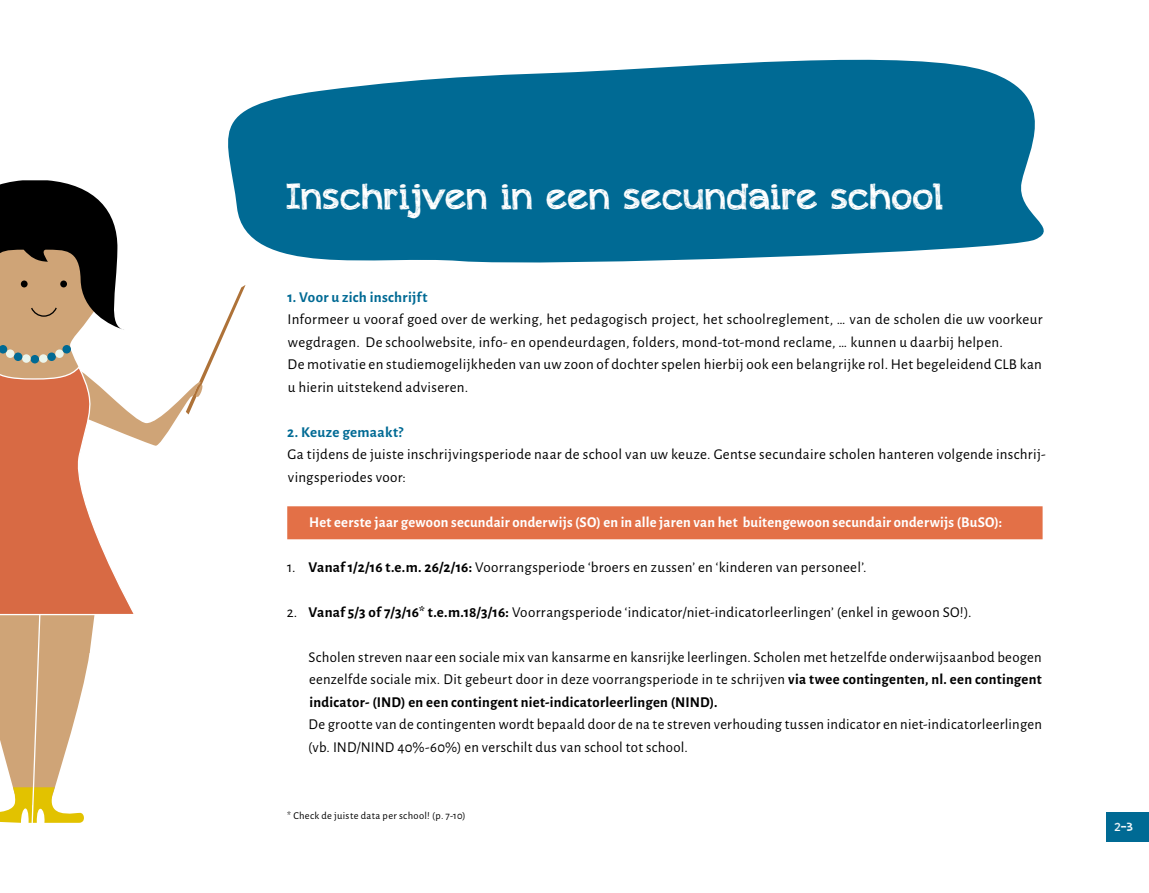
<style>
.page{position:relative;width:1149px;height:893px;background:#fff}
.page>*{position:absolute;margin:0;border:0;box-sizing:border-box;transform-origin:0 0}
.t1{font:36px "appleberry";letter-spacing:.02em;color:#fff}
.t2{font:15px/22.5px "Alegreya Sans";letter-spacing:.02em;color:#000}
.t3{font:700 15px "Alegreya Sans";letter-spacing:.015em;color:#fff}
.t4{font:700 15px "Alegreya Sans";letter-spacing:.02em;color:#006a94}
.t5{font:12px "appleberry";color:#fff}
.t6{font:10.5px "Alegreya Sans";letter-spacing:.035em;color:#000}
.s1{font-weight:700}
</style>
<div class="page">
<svg style="left:228px;top:59px;width:816px;height:204px;background:#1f7ca1"></svg>
<div style="left:1106px;top:812px;width:42px;height:30px;background:#006a94"></div>
<div style="left:287px;top:506px;width:755px;height:33px;background:#e37047"></div>
<svg style="left:0;top:180px;width:245px;height:643px"></svg>
<div style="left:39px;top:354px;width:9px;height:9px;background:#ebf5ec;border-radius:50%"></div>
<div style="left:47px;top:352px;width:9px;height:9px;background:#006a94;border-radius:50%"></div>
<div style="left:55px;top:349px;width:9px;height:9px;background:#ebf5ec;border-radius:50%"></div>
<div style="left:62px;top:345px;width:9px;height:8px;background:#006a94;border-radius:50%"></div>
<h1 class="t1" style="left:287px;top:171px;width:657px">Inschrijven in een secundaire school</h1>
<p class="t4" style="left:287px;top:286px;width:141px">1. Voor u zich inschrijft</p>
<p class="t2" style="left:287px;top:307px;width:756px">Informeer u vooraf goed over de werking, het pedagogisch project, het schoolreglement, … van de scholen die uw voorkeur wegdragen. De schoolwebsite, info- en opendeurdagen, folders, mond-tot-mond reclame, … kunnen u daarbij helpen.<br>De motivatie en studiemogelijkheden van uw zoon of dochter spelen hierbij ook een belangrijke rol. Het begeleidend CLB kan u hierin uitstekend adviseren.</p>
<p class="t4" style="left:287px;top:421px;width:117px">2. Keuze gemaakt?</p>
<p class="t2" style="left:287px;top:442px;width:759px">Ga tijdens de juiste inschrijvingsperiode naar de school van uw keuze. Gentse secundaire scholen hanteren volgende inschrij&shy;vingsperiodes voor:</p>
<p class="t3" style="left:309px;top:511px;width:694px">Het eerste jaar gewoon secundair onderwijs (SO) en in alle jaren van het buitengewoon secundair onderwijs (BuSO):</p>
<p class="t2" style="left:287px;top:555px;width:581px">1. <span class="s1">Vanaf 1/2/16 t.e.m. 26/2/16:</span> Voorrangsperiode ‘broers en zussen’ en ‘kinderen van personeel’.</p>
<p class="t2" style="left:287px;top:600px;width:686px">2. <span class="s1">Vanaf 5/3 of 7/3/16* t.e.m.18/3/16:</span> Voorrangsperiode ‘indicator/niet-indicatorleerlingen’ (enkel in gewoon SO!).</p>
<p class="t2" style="left:308px;top:645px;width:734px;text-align:justify">Scholen streven naar een sociale mix van kansarme en kansrijke leerlingen. Scholen met hetzelfde onderwijsaanbod beogen eenzelfde sociale mix. Dit gebeurt door in deze voorrangsperiode in te schrijven <span class="s1">via twee contingenten, nl. een contingent indicator- (IND) en een contingent niet-indicatorleerlingen (NIND).</span></p>
<p class="t2" style="left:308px;top:712px;width:735px">De grootte van de contingenten wordt bepaald door de na te streven verhouding tussen indicator en niet-indicatorleerlingen (vb. IND/NIND 40%-60%) en verschilt dus van school tot school.</p>
<p class="t6" style="left:287px;top:809px;width:180px">* Check de juiste data per school! (p. 7-10)</p>
<p class="t5" style="left:1114px;top:819px;width:19px">2-3</p>
</div>
